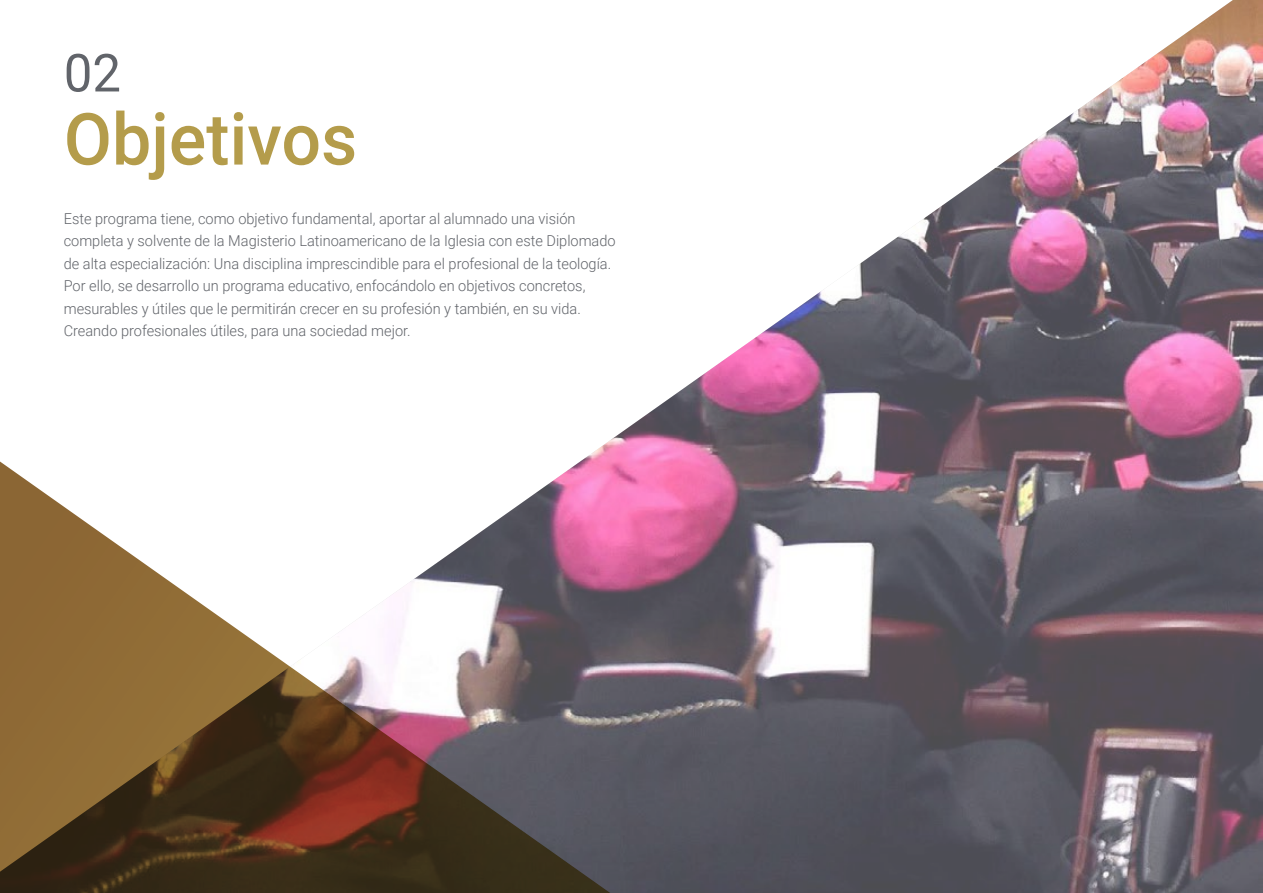
<style>
.page{position:relative;width:1263px;height:893px;background:#fff}
.page>*{position:absolute;margin:0;border:0;box-sizing:border-box;transform-origin:0 0}
.t1{font:500 72px "Roboto";color:#b49c4b}
.t2{font:52.5px "Roboto";color:#61646a}
.t3{font:300 15px/22.5px "Roboto";color:#61646a}
</style>
<div class="page">
<img style="left:602px;top:0;width:661px;height:893px">
<svg style="left:0;top:446px;width:640px;height:447px"></svg>
<h2 class="t2" style="left:64px;top:36px;width:59px">02</h2>
<h1 class="t1" style="left:64px;top:89px;width:295px">Objetivos</h1>
<p class="t3" style="left:64px;top:207px;width:553px">Este programa tiene, como objetivo fundamental, aportar al alumnado una visión completa y solvente de la Magisterio Latinoamericano de la Iglesia con este Diplomado de alta especialización: Una disciplina imprescindible para el profesional de la teología.<br>Por ello, se desarrollo un programa educativo, enfocándolo en objetivos concretos, mesurables y útiles que le permitirán crecer en su profesión y también, en su vida.<br>Creando profesionales útiles, para una sociedad mejor.</p>
</div>
